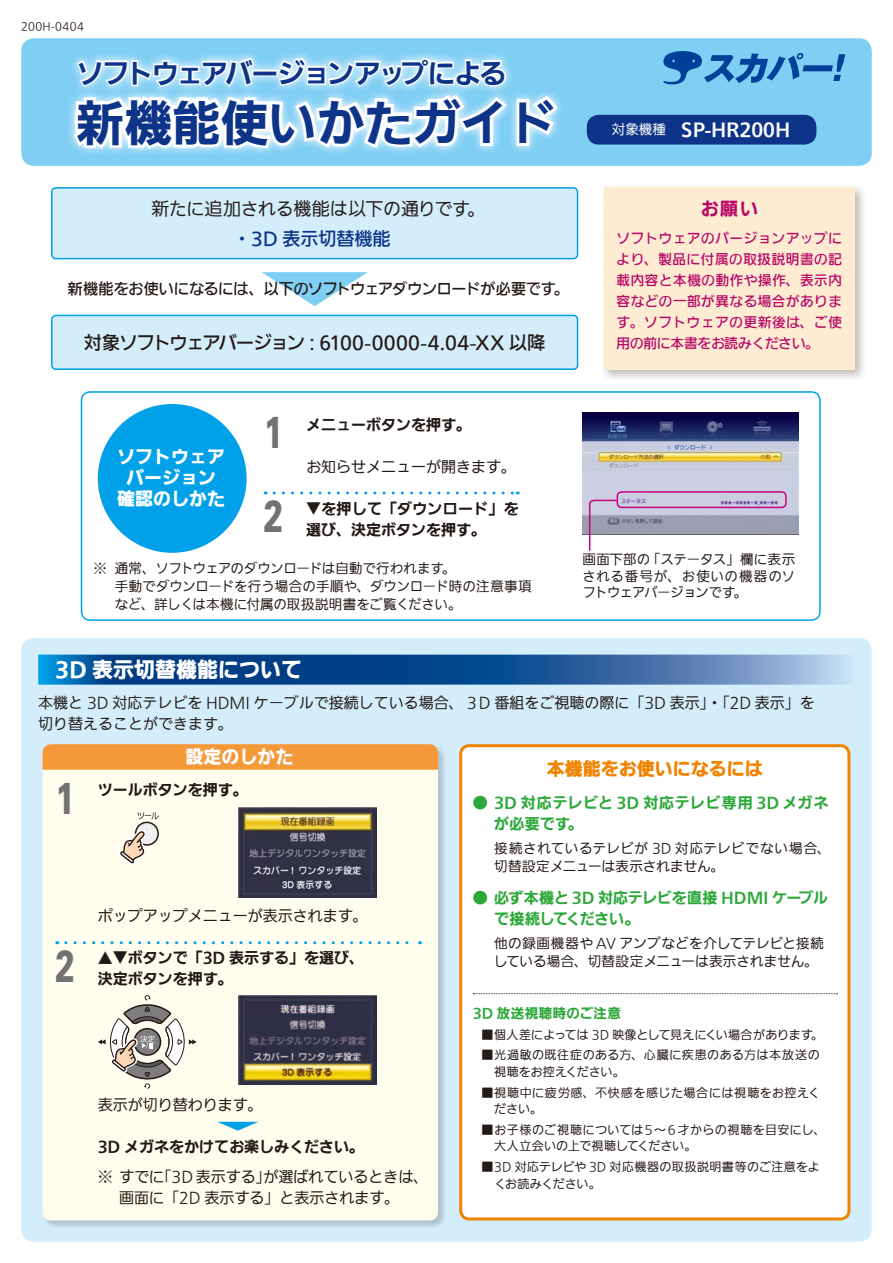
<style>
.page{position:relative;width:893px;height:1263px;background:#fff}
.page>*{position:absolute;margin:0;border:0;box-sizing:border-box;transform-origin:0 0}
.t1{font:700 48px "SUD Go Dsp IWA";color:#0d3488}
.手順_UL{font:900 45px "Univers";color:#727272;scale:.67 1}
.t2{font:700 27px "SUD Go Dsp IWA";letter-spacing:-.075em;color:#0d3488}
.見出し_14pt{font:21px "SUD Go Dsp IWA Eb";color:#fff}
.t3{font:500 18px "SUD Go Dsp IWA";letter-spacing:-.04em;color:#231916}
.見出し_12pt{font:18px/21px "SUD Go Dsp IWA Eb";color:#fff;text-align:center}
.本文_10pt{font:100 18px "SUD Gohon IWA";letter-spacing:-.02em;color:#231916}
.t4{font:700 18px "SUD Go Dsp IWA";color:#fff}
.見出し_12pt-2{font:18px "SUD Go Dsp IWA Eb";color:#f08300}
.t5{font:500 18px "SUD Go Dsp IWA";color:#0d3488}
.本文_10pt-2{font:700 18px "SUD Go Dsp IWA";color:#b80968}
.手順_UL-2{font:700 15px/21px "SUD Go Dsp IWA";color:#231916}
.本文_10pt-3{font:100 15px "SUD Gohon IWA";color:#231916}
.本文_10pt-4{font:700 15px/21px "SUD Go Dsp IWA";letter-spacing:.005em;color:#2ba839}
.手順補足文{font:100 15px "SUD Go Dsp IWA";color:#231916}
.手順_本文_10pt{font:100 15px/21px "SUD Go Dsp IWA";color:#231916;text-align:center}
.本文_10pt_BOLD{font:500 15px "SUD Go Dsp IWA";letter-spacing:-.01em;color:#231916}
.手順補足文-2{font:700 15px "SUD Go Dsp IWA";color:#231916}
.本文_10pt-5{font:100 13.5px/16.5px "SUD Gohon IWA";letter-spacing:-.005em;color:#231916}
.本文_10pt-6{font:500 13.5px/21px "SUD Go Dsp IWA";letter-spacing:.045em;color:#b80968;text-align:justify}
.ご注意_9pt{font:100 13.5px/18px "SUD Go Dsp IWA";letter-spacing:.025em;color:#231916}
.ご注意_9pt-2{font:700 13.5px "SUD Go Dsp IWA";letter-spacing:.025em;color:#2ba839}
.ご注意_9pt-3{font:100 12px/16.5px "SUD Go Dsp IWA";letter-spacing:.03em;color:#231916}
.ご注意_9pt-4{font:100 12px/16.5px "SUD Go Dsp IWA";letter-spacing:.055em;color:#231916}
.ご注意_9pt-5{font:100 12px "SUD Go Dsp IWA";color:#231916}
.本文_10pt-7{font:100 10.5px "SUD Gohon IWA";letter-spacing:.04em;color:#231916}
.手順補足文-3{font:100 10.5px "SUD Go Dsp IWA";color:#00a1e9;scale:4.29 1}
.s1{font-weight:100;font-size:13.5px}
</style>
<div class="page">
<div style="left:21px;top:638px;width:851px;height:604px;background:#d3edfb;border-radius:13px"></div>
<svg style="left:38px;top:655px;width:808px;height:30px;background:#28619f"></svg>
<div style="left:21px;top:38px;width:851px;height:128px;background:#7fcef4;border-radius:13px"></div>
<div style="left:65px;top:49px;width:501px;height:109px;background:linear-gradient(to right,#84d0f4,#83cff4)"></div>
<svg style="left:70px;top:56px;width:492px;height:411px"></svg>
<div style="left:52px;top:188px;width:526px;height:71px;background:#d3edfb;border-radius:4px"></div>
<div style="left:51px;top:187px;width:527px;height:72px;border:2px solid #00a1e9;border-radius:4px"></div>
<div style="left:52px;top:315px;width:526px;height:54px;background:#d3edfb;border-radius:4px"></div>
<div style="left:51px;top:315px;width:527px;height:55px;border:2px solid #00a1e9;border-radius:4px"></div>
<svg style="left:274px;top:491px;width:244px;height:3px"></svg>
<div style="left:600px;top:183px;width:267px;height:199px;background:#231916;opacity:.3"></div>
<div style="left:604px;top:187px;width:251px;height:183px;background:#feecd2"></div>
<div style="left:98px;top:404px;width:149px;height:149px;background:#00a1e9;border-radius:50%"></div>
<div style="left:81px;top:391px;width:740px;height:230px;border:2px solid #00a1e9;border-radius:9px"></div>
<img style="left:583px;top:412px;width:216px;height:122px">
<svg style="left:663px;top:51px;width:182px;height:33px"></svg>
<div style="left:587px;top:115px;width:229px;height:30px;background:#0d3488;border-radius:12px"></div>
<div style="left:617px;top:491px;width:170px;height:17px;border:2px solid #c60080;border-radius:4px"></div>
<svg style="left:588px;top:499px;width:30px;height:52px"></svg>
<div style="left:461px;top:746px;width:388px;height:473px;background:#fff;border-radius:9px"></div>
<svg style="left:473px;top:993px;width:364px;height:1px"></svg>
<div style="left:459px;top:744px;width:391px;height:476px;border:3px solid #f08300;border-radius:9px"></div>
<div style="left:42px;top:744px;width:405px;height:485px;background:#231916;opacity:.2"></div>
<div style="left:43px;top:744px;width:395px;height:476px;background:#fffeee;border-radius:9px"></div>
<svg style="left:43px;top:744px;width:395px;height:26px;background:#f39b3d"></svg>
<svg style="left:66px;top:941px;width:354px;height:3px"></svg>
<div style="left:136px;top:822px;width:22px;height:23px;background:#efeff0;border-radius:50%"></div>
<div style="left:135px;top:822px;width:24px;height:24px;border:2px solid #231916;border-radius:50%"></div>
<svg style="left:138px;top:812px;width:21px;height:7px"></svg>
<svg style="left:119px;top:825px;width:31px;height:39px"></svg>
<svg style="left:98px;top:995px;width:99px;height:94px"></svg>
<img style="left:238px;top:808px;width:138px;height:89px">
<img style="left:238px;top:995px;width:138px;height:89px">
<p class="本文_10pt-7" style="left:21px;top:21px;width:64px">200H-0404</p>
<p class="t2" style="left:77px;top:60px;width:432px">ソフトウェアバージョンアップによる</p>
<p class="t1" style="left:77px;top:99px;width:481px">新機能使いかたガイド</p>
<p class="本文_10pt" style="left:151px;top:199px;width:336px">新たに追加される機能は以下の通りです。</p>
<p class="t5" style="left:233px;top:229px;width:159px">・3D 表示切替機能</p>
<p class="本文_10pt_BOLD" style="left:68px;top:281px;width:503px">新機能をお使いになるには、以下のソフトウェアダウンロードが必要です。</p>
<p class="t3" style="left:84px;top:333px;width:463px">対象ソフトウェアバージョン：6100-0000-4.04-XX 以降</p>
<p class="t4" style="left:612px;top:120px;width:180px"><span class="s1">対象機種</span> SP-HR200H</p>
<p class="本文_10pt-2" style="left:700px;top:200px;width:59px">お願い</p>
<p class="本文_10pt-6" style="left:617px;top:229px;width:227px">ソフトウェアのバージョンアップにより、製品に付属の取扱説明書の記載内容と本機の動作や操作、表示内容などの一部が異なる場合があります。ソフトウェアの更新後は、ご使用の前に本書をお読みください。</p>
<p class="見出し_12pt" style="left:117px;top:448px;width:110px">ソフトウェアバージョン</p>
<p class="見出し_12pt" style="left:117px;top:490px;width:110px">確認のしかた</p>
<p class="手順_UL" style="left:264px;top:404px;width:31px">1</p>
<p class="手順_UL-2" style="left:306px;top:415px;width:166px">メニューボタンを押す。</p>
<p class="手順補足文" style="left:306px;top:459px;width:211px">お知らせメニューが開きます。</p>
<p class="手順_UL" style="left:264px;top:488px;width:31px">2</p>
<p class="手順_UL-2" style="left:306px;top:499px;width:214px">▼を押して「ダウンロード」を選び、決定ボタンを押す。</p>
<p class="本文_10pt-5" style="left:94px;top:561px;width:364px">※ 通常、ソフトウェアのダウンロードは自動で行われます。</p>
<p class="本文_10pt-5" style="left:115px;top:578px;width:418px;line-height:18px">手動でダウンロードを行う場合の手順や、ダウンロード時の注意事項など、詳しくは本機に付属の取扱説明書をご覧ください。</p>
<p class="本文_10pt-5" style="left:583px;top:552px;width:214px;text-align:justify">画面下部の「ステータス」欄に表示される番号が、お使いの機器のソフトウェアバージョンです。</p>
<p class="見出し_14pt" style="left:55px;top:659px;width:248px">3D 表示切替機能について</p>
<p class="本文_10pt-3" style="left:38px;top:695px;width:778px">本機と 3D 対応テレビを HDMI ケーブルで接続している場合、３D 番組をご視聴の際に「3D 表示」・「2D 表示」を</p>
<p class="本文_10pt-3" style="left:38px;top:716px;width:196px">切り替えることができます。</p>
<p class="見出し_12pt" style="left:185px;top:748px;width:109px">設定のしかた</p>
<p class="手順_UL" style="left:55px;top:770px;width:31px">1</p>
<p class="手順_UL-2" style="left:98px;top:781px;width:151px">ツールボタンを押す。</p>
<p class="手順補足文" style="left:98px;top:908px;width:272px">ポップアップメニューが表示されます。</p>
<p class="手順_UL" style="left:55px;top:938px;width:31px">2</p>
<p class="手順_UL-2" style="left:98px;top:949px;width:268px">▲▼ボタンで「3D 表示する」を選び、決定ボタンを押す。</p>
<p class="手順補足文" style="left:98px;top:1097px;width:167px">表示が切り替わります。</p>
<p class="手順補足文-3" style="left:216px;top:1121px;width:12px">▼</p>
<p class="手順補足文-2" style="left:98px;top:1139px;width:268px">3D メガネをかけてお楽しみください。</p>
<p class="手順_本文_10pt" style="left:98px;top:1167px;width:332px">※ すでに「3D 表示する」が選ばれているときは、画面に「2D 表示する」と表示されます。</p>
<p class="見出し_12pt-2" style="left:547px;top:759px;width:217px">本機能をお使いになるには</p>
<p class="本文_10pt-4" style="left:494px;top:793px;width:336px;text-indent:-21px">● 3D 対応テレビと 3D 対応テレビ専用 3D メガネが必要です。</p>
<p class="ご注意_9pt" style="left:494px;top:840px;width:338px">接続されているテレビが 3D 対応テレビでない場合、切替設定メニューは表示されません。</p>
<p class="本文_10pt-4" style="left:494px;top:888px;width:336px;text-indent:-21px">● 必ず本機と 3D 対応テレビを直接 HDMI ケーブルで接続してください。</p>
<p class="ご注意_9pt" style="left:494px;top:935px;width:331px">他の録画機器や AV アンプなどを介してテレビと接続している場合、切替設定メニューは表示されません。</p>
<p class="ご注意_9pt-2" style="left:473px;top:1006px;width:150px">3D 放送視聴時のご注意</p>
<p class="ご注意_9pt-5" style="left:481px;top:1028px;width:344px">■ 個人差によっては 3D 映像として見えにくい場合があります。</p>
<p class="ご注意_9pt-3" style="left:494px;top:1048px;width:327px;text-indent:-13px">■ 光過敏の既往症のある方、心臓に疾患のある方は本放送の視聴をお控えください。</p>
<p class="ご注意_9pt-4" style="left:494px;top:1085px;width:327px;text-indent:-13px">■ 視聴中に疲労感、不快感を感じた場合には視聴をお控えください。</p>
<p class="ご注意_9pt-3" style="left:494px;top:1122px;width:333px;text-indent:-13px">■ お子様のご視聴については５～６才からの視聴を目安にし、大人立会いの上で視聴してください。</p>
<p class="ご注意_9pt-3" style="left:494px;top:1160px;width:327px;text-indent:-13px">■ 3D 対応テレビや 3D 対応機器の取扱説明書等のご注意をよくお読みください。</p>
</div>
